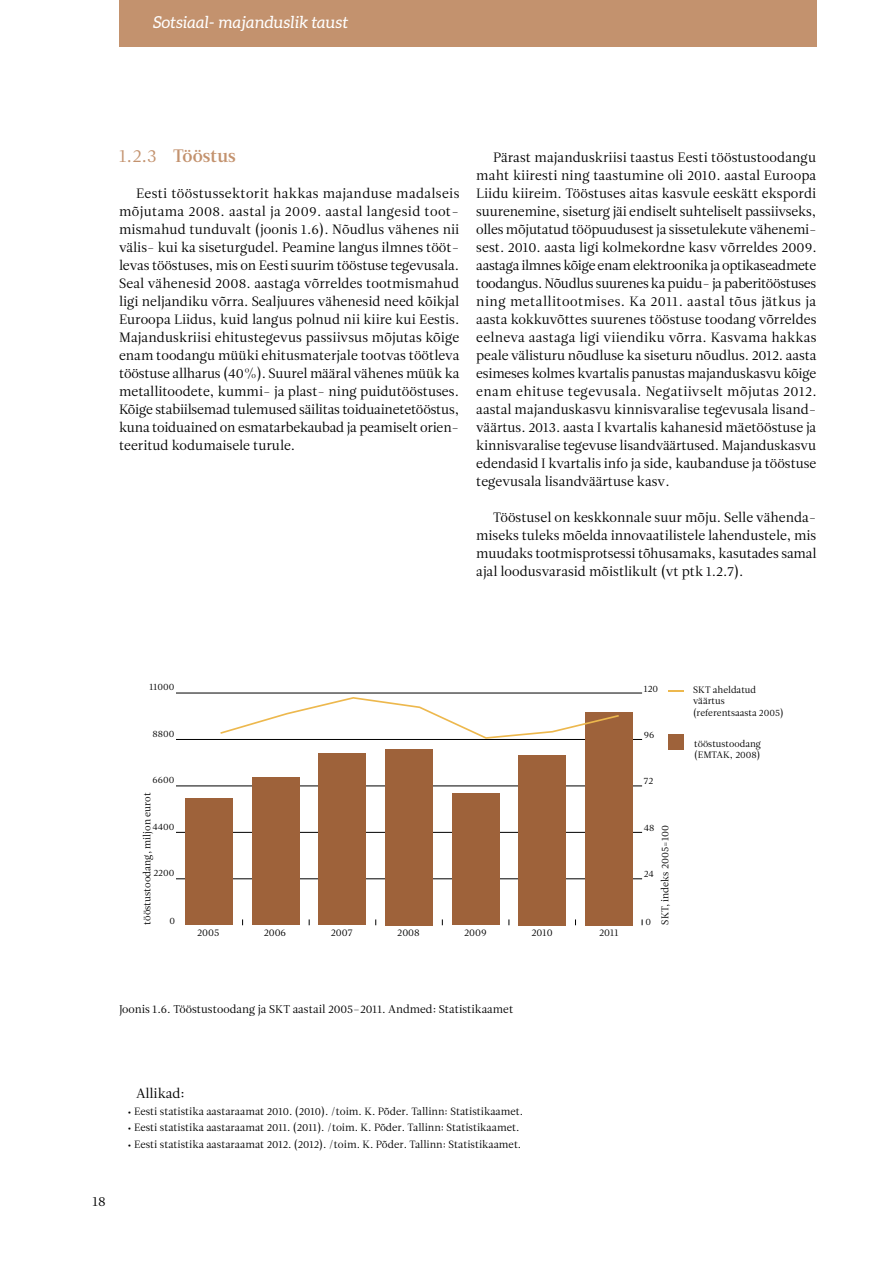
<style>
.page{position:relative;width:893px;height:1263px;background:#fff}
.page>*{position:absolute;margin:0;border:0;box-sizing:border-box;transform-origin:0 0}
.t1{font:18px "Leitura Roman 3";color:#c3926e}
.t2{font:italic 16.5px "Aleo";letter-spacing:.01em;color:#fff}
.t3{font:13.5px/18px "Leitura Roman 1";color:#000;text-align:justify}
.t4{font:11.25px "Leitura Roman 1";color:#000}
.t5{font:10.5px "Leitura Roman 1";color:#000}
.t6{font:9.9px "Leitura Roman 1";color:#000}
.t7{font:9.45px/11.2px "Leitura Roman 1";color:#000}
.s1{font-family:"Leitura Roman 1"}
</style>
<div class="page">
<div style="left:119px;top:0;width:697px;height:47px;background:#c3926e"></div>
<hr style="left:176px;top:878px;width:466px;height:1px;background:#000">
<hr style="left:176px;top:832px;width:466px;height:1px;background:#000">
<hr style="left:176px;top:786px;width:466px;height:1px;background:#000">
<hr style="left:176px;top:739px;width:466px;height:1px;background:#000">
<hr style="left:176px;top:693px;width:466px;height:1px;background:#000">
<div style="left:668px;top:734px;width:15px;height:15px;background:#9e623a"></div>
<div style="left:185px;top:798px;width:48px;height:127px;background:#9e623a"></div>
<div style="left:252px;top:777px;width:48px;height:148px;background:#9e623a"></div>
<div style="left:318px;top:753px;width:48px;height:172px;background:#9e623a"></div>
<div style="left:385px;top:749px;width:48px;height:176px;background:#9e623a"></div>
<div style="left:452px;top:794px;width:48px;height:131px;background:#9e623a"></div>
<div style="left:518px;top:755px;width:48px;height:170px;background:#9e623a"></div>
<div style="left:585px;top:712px;width:48px;height:213px;background:#9e623a"></div>
<svg style="left:668px;top:690px;width:15px;height:1px"></svg>
<svg style="left:220px;top:697px;width:399px;height:42px"></svg>
<p class="t2" style="left:153px;top:13px;width:197px">Sotsiaal- majanduslik taust</p>
<h1 class="t1" style="left:119px;top:145px;width:118px"><span class="s1">1.2.3</span> Tööstus</h1>
<p class="t3" style="left:119px;top:185px;width:342px;text-indent:17px">Eesti tööstussektorit hakkas majanduse madalseis mõjutama 2008. aastal ja 2009. aastal langesid toot&shy;mismahud tunduvalt (joonis 1.6). Nõudlus vähenes nii välis- kui ka siseturgudel. Peamine langus ilmnes tööt&shy;levas tööstuses, mis on Eesti suurim tööstuse tegevusala.<br>Seal vähenesid 2008. aastaga võrreldes tootmismahud ligi neljandiku võrra. Sealjuures vähenesid need kõikjal Euroopa Liidus, kuid langus polnud nii kiire kui Eestis.<br>Majanduskriisi ehitustegevus passiivsus mõjutas kõige enam toodangu müüki ehitusmaterjale tootvas töötleva tööstuse allharus (40%). Suurel määral vähenes müük ka metallitoodete, kummi- ja plast- ning puidutööstuses.<br>Kõige stabiilsemad tulemused säilitas toiduainetetööstus, kuna toiduained on esmatarbekaubad ja peamiselt orien&shy;teeritud kodumaisele turule.</p>
<p class="t3" style="left:476px;top:148px;width:342px;text-indent:17px">Pärast majanduskriisi taastus Eesti tööstustoodangu maht kiiresti ning taastumine oli 2010. aastal Euroopa Liidu kiireim. Tööstuses aitas kasvule eeskätt ekspordi suurenemine, siseturg jäi endiselt suhteliselt passiivseks, olles mõjutatud tööpuudusest ja sissetulekute vähenemi&shy;sest. 2010. aasta ligi kolmekordne kasv võrreldes 2009. aastaga ilmnes kõige enam elektroonika ja optikaseadmete toodangus. Nõudlus suurenes ka puidu- ja paberitööstuses ning metallitootmises. Ka 2011. aastal tõus jätkus ja aasta kokkuvõttes suurenes tööstuse toodang võrreldes eelneva aastaga ligi viiendiku võrra. Kasvama hakkas peale välisturu nõudluse ka siseturu nõudlus. 2012. aasta esimeses kolmes kvartalis panustas majanduskasvu kõige enam ehituse tegevusala. Negatiivselt mõjutas 2012. aastal majanduskasvu kinnisvaralise tegevusala lisand&shy;väärtus. 2013. aasta I kvartalis kahanesid mäetööstuse ja kinnisvaralise tegevuse lisandväärtused. Majanduskasvu edendasid I kvartalis info ja side, kaubanduse ja tööstuse tegevusala lisandväärtuse kasv.</p>
<p class="t3" style="left:476px;top:508px;width:342px;text-indent:17px">Tööstusel on keskkonnale suur mõju. Selle vähenda&shy;miseks tuleks mõelda innovaatilistele lahendustele, mis muudaks tootmisprotsessi tõhusamaks, kasutades samal ajal loodusvarasid mõistlikult (vt ptk 1.2.7).</p>
<p class="t7" style="left:150px;top:682px;width:26px">11000</p>
<p class="t7" style="left:644px;top:683px;width:16px">120</p>
<p class="t7" style="left:693px;top:684px;width:92px">SKT aheldatud väärtus (referentsaasta 2005)</p>
<p class="t7" style="left:152px;top:728px;width:23px">8800</p>
<p class="t7" style="left:644px;top:729px;width:12px">96</p>
<p class="t7" style="left:694px;top:738px;width:68px">tööstustoodang (EMTAK, 2008)</p>
<p class="t7" style="left:152px;top:774px;width:23px">6600</p>
<p class="t7" style="left:644px;top:776px;width:11px">72</p>
<p class="t6" style="left:141px;top:925px;width:134px;rotate:-90deg">tööstustoodang, miljon eurot</p>
<p class="t7" style="left:152px;top:821px;width:23px">4400</p>
<p class="t7" style="left:153px;top:867px;width:22px">2200</p>
<p class="t7" style="left:169px;top:915px;width:7px">0</p>
<p class="t7" style="left:644px;top:822px;width:12px">48</p>
<p class="t6" style="left:659px;top:925px;width:101px;rotate:-90deg">SKT, indeks 2005=100</p>
<p class="t7" style="left:644px;top:868px;width:12px">24</p>
<p class="t7" style="left:646px;top:916px;width:7px">0</p>
<p class="t6" style="left:197px;top:927px;width:24px">2005</p>
<p class="t6" style="left:264px;top:927px;width:24px">2006</p>
<p class="t6" style="left:331px;top:927px;width:23px">2007</p>
<p class="t6" style="left:397px;top:927px;width:24px">2008</p>
<p class="t6" style="left:464px;top:927px;width:24px">2009</p>
<p class="t6" style="left:532px;top:927px;width:23px">2010</p>
<p class="t6" style="left:599px;top:927px;width:21px">2011</p>
<p class="t4" style="left:119px;top:1002px;width:396px">Joonis 1.6. Tööstustoodang ja SKT aastail 2005–2011. Andmed: Statistikaamet</p>
<p class="t3" style="left:92px;top:1193px;width:15px">18</p>
<p class="t3" style="left:136px;top:1084px;width:50px">Allikad:</p>
<p class="t5" style="left:128px;top:1105px;width:397px">• Eesti statistika aastaraamat 2010. (2010). /toim. K. Põder. Tallinn: Statistikaamet.</p>
<p class="t5" style="left:128px;top:1121px;width:393px">• Eesti statistika aastaraamat 2011. (2011). /toim. K. Põder. Tallinn: Statistikaamet.</p>
<p class="t5" style="left:128px;top:1138px;width:395px">• Eesti statistika aastaraamat 2012. (2012). /toim. K. Põder. Tallinn: Statistikaamet.</p>
</div>
